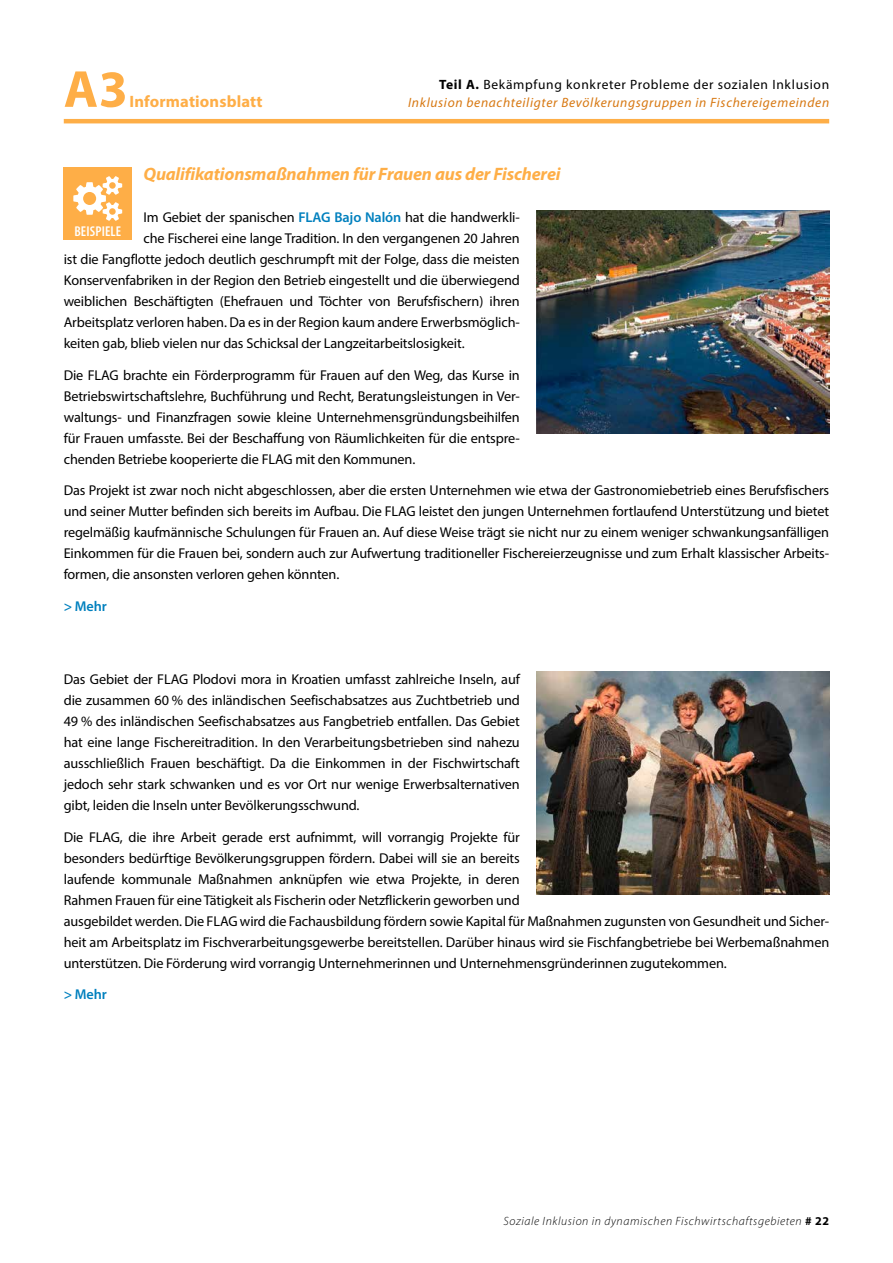
<style>
.page{position:relative;width:893px;height:1263px;background:#fff}
.page>*{position:absolute;margin:0;border:0;box-sizing:border-box;transform-origin:0 0}
.t1{font:700 52.5px "Myriad Pro";color:#feae47}
.t2{font:italic 700 18px "Myriad Pro";letter-spacing:-.01em;color:#feae47}
.t3{font:700 16.5px "Myriad Pro";letter-spacing:.01em;color:#feae47}
.t4{font:14.25px/21px "Myriad Pro";letter-spacing:-.01em;color:#000;text-align:justify}
.t5{font:600 14.25px "Myriad Pro";letter-spacing:-.01em;color:#0080be}
.t6{font:600 condensed 14.25px "Myriad Pro";letter-spacing:.01em;color:#fff}
.t7{font:italic 13.5px "Myriad Pro";letter-spacing:.05em;color:#d77812}
.t8{font:13.5px "Myriad Pro";letter-spacing:.05em;color:#000}
.t9{font:italic 300 12px "Myriad Pro";letter-spacing:.05em;color:#000}
.s1{font-weight:700}
.s2{font-weight:600;color:#0080be}
.s3{font-weight:700;font-style:normal}
</style>
<div class="page">
<hr style="left:64px;top:119px;width:765px;height:4px;background:#feae47">
<div style="left:64px;top:168px;width:68px;height:72px;background:#feae47"></div>
<svg style="left:73px;top:176px;width:49px;height:45px"></svg>
<img style="left:537px;top:210px;width:292px;height:224px">
<img style="left:537px;top:672px;width:292px;height:223px">
<h1 class="t1" style="left:64px;top:55px;width:66px">A 3</h1>
<p class="t8" style="left:439px;top:76px;width:392px"><span class="s1">Teil A.</span> Bekämpfung konkreter Probleme der sozialen Inklusion</p>
<p class="t3" style="left:129px;top:91px;width:135px">Informationsblatt</p>
<p class="t7" style="left:408px;top:94px;width:423px">Inklusion benachteiligter Bevölkerungsgruppen in Fischereigemeinden</p>
<p class="t2" style="left:144px;top:162px;width:419px">Qualifikationsmaßnahmen für Frauen aus der Fischerei</p>
<p class="t4" style="left:144px;top:206px;width:378px">Im Gebiet der spanischen <span class="s2">FLAG Bajo Nalón</span> hat die handwerkli-</p>
<p class="t4" style="left:144px;top:228px;width:378px">che Fischerei eine lange Tradition. In den vergangenen 20 Jahren</p>
<p class="t4" style="left:64px;top:249px;width:458px">ist die Fangflotte jedoch deutlich geschrumpft mit der Folge, dass die meisten</p>
<p class="t4" style="left:64px;top:270px;width:457px">Konservenfabriken in der Region den Betrieb eingestellt und die überwiegend</p>
<p class="t4" style="left:64px;top:291px;width:458px">weiblichen Beschäftigten (Ehefrauen und Töchter von Berufsfischern) ihren</p>
<p class="t4" style="left:64px;top:312px;width:458px">Arbeitsplatz verloren haben. Da es in der Region kaum andere Erwerbsmöglich-</p>
<p class="t4" style="left:64px;top:333px;width:402px">keiten gab, blieb vielen nur das Schicksal der Langzeitarbeitslosigkeit.</p>
<p class="t4" style="left:64px;top:364px;width:458px">Die FLAG brachte ein Förderprogramm für Frauen auf den Weg, das Kurse in Betriebswirtschaftslehre, Buchführung und Recht, Beratungsleistungen in Ver&shy;waltungs- und Finanzfragen sowie kleine Unternehmensgründungsbeihilfen für Frauen umfasste. Bei der Beschaffung von Räumlichkeiten für die entspre&shy;chenden Betriebe kooperierte die FLAG mit den Kommunen.</p>
<p class="t4" style="left:64px;top:480px;width:767px">Das Projekt ist zwar noch nicht abgeschlossen, aber die ersten Unternehmen wie etwa der Gastronomiebetrieb eines Berufsfischers und seiner Mutter befinden sich bereits im Aufbau. Die FLAG leistet den jungen Unternehmen fortlaufend Unterstützung und bietet regelmäßig kaufmännische Schulungen für Frauen an. Auf diese Weise trägt sie nicht nur zu einem weniger schwankungsanfälligen Einkommen für die Frauen bei, sondern auch zur Aufwertung traditioneller Fischereierzeugnisse und zum Erhalt klassischer Arbeits&shy;formen, die ansonsten verloren gehen könnten.</p>
<p class="t5" style="left:64px;top:597px;width:45px">&gt; Mehr</p>
<p class="t6" style="left:74px;top:222px;width:48px">BEISPIELE</p>
<p class="t4" style="left:64px;top:668px;width:458px">Das Gebiet der FLAG Plodovi mora in Kroatien umfasst zahlreiche Inseln, auf die zusammen 60 % des inländischen Seefischabsatzes aus Zuchtbetrieb und 49 % des inländischen Seefischabsatzes aus Fangbetrieb entfallen. Das Gebiet hat eine lange Fischereitradition. In den Verarbeitungsbetrieben sind nahezu ausschließlich Frauen beschäftigt. Da die Einkommen in der Fischwirtschaft jedoch sehr stark schwanken und es vor Ort nur wenige Erwerbsalternativen gibt, leiden die Inseln unter Bevölkerungsschwund.</p>
<p class="t4" style="left:64px;top:826px;width:767px;text-align:left">Die FLAG, die ihre Arbeit gerade erst aufnimmt, will vorrangig Projekte für<br>besonders bedürftige Bevölkerungsgruppen fördern. Dabei will sie an bereits<br>laufende kommunale Maßnahmen anknüpfen wie etwa Projekte, in deren<br>Rahmen Frauen für eine Tätigkeit als Fischerin oder Netzflickerin geworben und<br>ausgebildet werden. Die FLAG wird die Fachausbildung fördern sowie Kapital für Maßnahmen zugunsten von Gesundheit und Sicher&shy;heit am Arbeitsplatz im Fischverarbeitungsgewerbe bereitstellen. Darüber hinaus wird sie Fischfangbetriebe bei Werbemaßnahmen unterstützen. Die Förderung wird vorrangig Unternehmerinnen und Unternehmensgründerinnen zugutekommen.</p>
<p class="t5" style="left:64px;top:985px;width:45px">&gt; Mehr</p>
<p class="t9" style="left:503px;top:1214px;width:327px">Soziale Inklusion in dynamischen Fischwirtschaftsgebieten <span class="s3"># 22</span></p>
</div>
